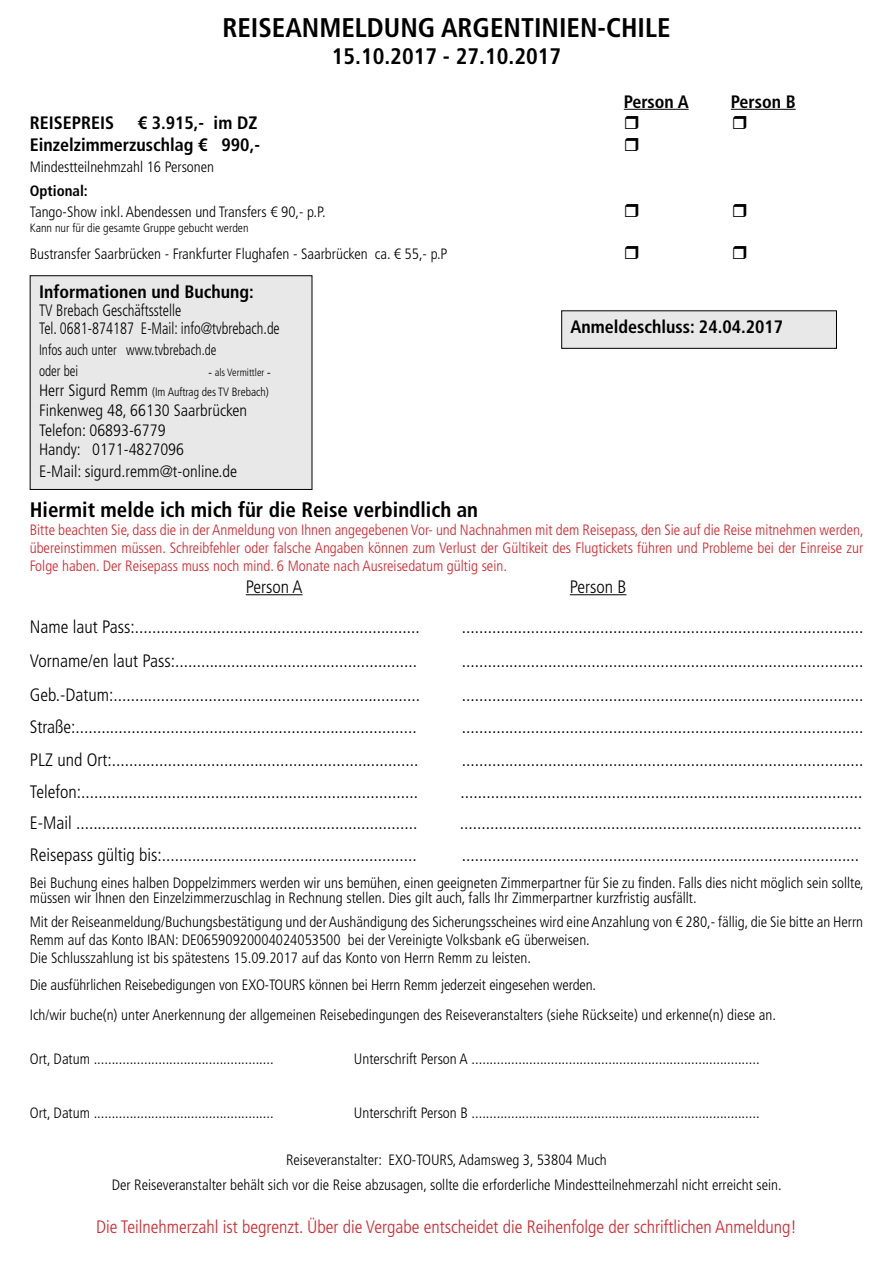
<style>
.page{position:relative;width:893px;height:1263px;background:#fff}
.page>*{position:absolute;margin:0;border:0;box-sizing:border-box;transform-origin:0 0}
.t1{font:700 condensed 27px "Frutiger LT Std";color:#000}
.t2{font:700 condensed 22.5px "Frutiger LT Std";color:#000}
.t3{font:700 condensed 21px "Frutiger LT Std";color:#000}
.t4{font:300 condensed 18px "Frutiger LT Std";color:#000}
.t5{font:700 condensed 18px/21.6px "Frutiger LT Std";color:#000;text-align:right}
.t6{font:300 condensed 18px "Frutiger LT Std";color:#d2232a}
.t7{font:300 condensed 16.5px/19.8px "Frutiger LT Std";color:#000}
.t8{font:300 condensed 16.5px/18px "Frutiger LT Std";color:#000;scale:.88 1}
.t9{font:300 condensed 15px/18px "Frutiger LT Std";color:#000}
.t10{font:300 condensed 15px/18px "Frutiger LT Std";color:#d2232a;text-align:justify}
.t11{font:300 condensed 15px/21px "Frutiger LT Std";color:#000;scale:.88 1}
.t12{font:700 condensed 15px "Frutiger LT Std";color:#000}
.t13{font:300 condensed 12px "Frutiger LT Std";color:#000}
.t14{font:300 condensed 12px "Frutiger LT Std";color:#000;scale:.96 1}
.t15{font:300 condensed 10.5px "Frutiger LT Std";color:#000}
.s1{font-size:16.5px}
.s2{font-family:"Arial";font-weight:400;font-stretch:normal}
</style>
<div class="page">
<hr style="left:624px;top:109px;width:65px;height:1px;background:#000">
<hr style="left:731px;top:109px;width:65px;height:1px;background:#000">
<hr style="left:246px;top:594px;width:56px;height:1px;background:#000">
<hr style="left:570px;top:594px;width:56px;height:1px;background:#000">
<div style="left:562px;top:311px;width:274px;height:37px;background:#e8e8e9"></div>
<div style="left:561px;top:310px;width:276px;height:39px;border:1px solid #000"></div>
<div style="left:30px;top:276px;width:282px;height:213px;background:#e8e8e9"></div>
<div style="left:30px;top:275px;width:282px;height:215px;border:1px solid #000"></div>
<h1 class="t1" style="left:222px;top:12px;width:450px">REISEANMELDUNG ARGENTINIEN-CHILE</h1>
<p class="t2" style="left:332px;top:43px;width:231px">15.10.2017 - 27.10.2017</p>
<p class="t5" style="left:624px;top:90px;width:66px">Person A</p>
<p class="t5" style="left:731px;top:90px;width:66px">Person B</p>
<p class="t5" style="left:30px;top:112px;width:232px">€ 3.915,- im DZ<br>Einzelzimmerzuschlag € 990,-</p>
<p class="t9" style="left:30px;top:158px;width:186px">Mindestteilnehmzahl 16 Personen</p>
<p class="t12" style="left:30px;top:182px;width:60px">Optional:</p>
<p class="t9" style="left:30px;top:203px;width:298px">Tango-Show inkl. Abendessen und Transfers € 90,- p.P.</p>
<p class="t13" style="left:30px;top:221px;width:220px">Kann nur für die gesamte Gruppe gebucht werden</p>
<p class="t9" style="left:30px;top:245px;width:419px">Bustransfer Saarbrücken - Frankfurter Flughafen - Saarbrücken ca. € 55,- p.P</p>
<p class="t5" style="left:30px;top:112px;width:86px">REISEPREIS</p>
<p class="t5" style="left:39px;top:281px;width:216px">Informationen und Buchung:</p>
<p class="t8" style="left:39px;top:302px;width:275px">TV Brebach Geschäftsstelle<br>Tel. 0681-874187 E-Mail: info@tvbrebach.de</p>
<p class="t11" style="left:39px;top:340px;width:203px">Infos auch unter www.tvbrebach.de oder bei</p>
<p class="t14" style="left:39px;top:385px;width:241px"><span class="s1">Herr Sigurd Remm</span> (Im Auftrag des TV Brebach)</p>
<p class="t7" style="left:39px;top:400px;width:210px">Finkenweg 48, 66130 Saarbrücken<br>Telefon: 06893-6779<br>Handy: 0171-4827096</p>
<p class="t7" style="left:39px;top:461px;width:200px">E-Mail: sigurd.remm@t-online.de</p>
<p class="t15" style="left:208px;top:366px;width:64px"><span class="s2">-</span> als Vermittler <span class="s2">-</span></p>
<p class="t5" style="left:571px;top:316px;width:214px">Anmeldeschluss: 24.04.2017</p>
<p class="t3" style="left:30px;top:498px;width:450px">Hiermit melde ich mich für die Reise verbindlich an</p>
<p class="t10" style="left:30px;top:521px;width:835px">Bitte beachten Sie, dass die in der Anmeldung von Ihnen angegebenen Vor- und Nachnahmen mit dem Reisepass, den Sie auf die Reise mitnehmen werden, übereinstimmen müssen. Schreibfehler oder falsche Angaben können zum Verlust der Gültikeit des Flugtickets führen und Probleme bei der Einreise zur Folge haben. Der Reisepass muss noch mind. 6 Monate nach Ausreisedatum gültig sein.</p>
<p class="t4" style="left:246px;top:576px;width:58px">Person A</p>
<p class="t4" style="left:570px;top:576px;width:58px">Person B</p>
<p class="t4" style="left:30px;top:616px;width:392px">Name laut Pass:..................................................................</p>
<p class="t4" style="left:462px;top:616px;width:403px">.............................................................................................</p>
<p class="t4" style="left:30px;top:650px;width:389px">Vorname/en laut Pass:........................................................</p>
<p class="t4" style="left:462px;top:650px;width:403px">.............................................................................................</p>
<p class="t4" style="left:30px;top:684px;width:392px">Geb.-Datum:.......................................................................</p>
<p class="t4" style="left:462px;top:684px;width:403px">.............................................................................................</p>
<p class="t4" style="left:30px;top:717px;width:388px">Straße:...............................................................................</p>
<p class="t4" style="left:462px;top:717px;width:403px">.............................................................................................</p>
<p class="t4" style="left:30px;top:749px;width:390px">PLZ und Ort:.......................................................................</p>
<p class="t4" style="left:462px;top:749px;width:403px">.............................................................................................</p>
<p class="t4" style="left:30px;top:782px;width:390px">Telefon:..............................................................................</p>
<p class="t4" style="left:461px;top:782px;width:403px">.............................................................................................</p>
<p class="t4" style="left:30px;top:812px;width:389px">E-Mail ...............................................................................</p>
<p class="t4" style="left:460px;top:812px;width:403px">.............................................................................................</p>
<p class="t4" style="left:30px;top:845px;width:388px">Reisepass gültig bis:...........................................................</p>
<p class="t4" style="left:462px;top:845px;width:399px">............................................................................................</p>
<p class="t9" style="left:30px;top:876px;width:835px;line-height:15px">Bei Buchung eines halben Doppelzimmers werden wir uns bemühen, einen geeigneten Zimmerpartner für Sie zu finden. Falls dies nicht möglich sein sollte, müssen wir Ihnen den Einzelzimmerzuschlag in Rechnung stellen. Dies gilt auch, falls Ihr Zimmerpartner kurzfristig ausfällt.</p>
<p class="t9" style="left:30px;top:913px;width:835px">Mit der Reiseanmeldung/Buchungsbestätigung und der Aushändigung des Sicherungsscheines wird eine Anzahlung von € 280,- fällig, die Sie bitte an Herrn<br>Remm auf das Konto IBAN: DE06590920004024053500 bei der Vereinigte Volksbank eG überweisen.<br>Die Schlusszahlung ist bis spätestens 15.09.2017 auf das Konto von Herrn Remm zu leisten.</p>
<p class="t9" style="left:30px;top:970px;width:748px;line-height:30px">Die ausführlichen Reisebedigungen von EXO-TOURS können bei Herrn Remm jederzeit eingesehen werden.<br>Ich/wir buche(n) unter Anerkennung der allgemeinen Reisebedingungen des Reiseveranstalters (siehe Rückseite) und erkenne(n) diese an.</p>
<p class="t9" style="left:30px;top:1050px;width:245px">Ort, Datum ..................................................</p>
<p class="t9" style="left:354px;top:1050px;width:407px">Unterschrift Person A ................................................................................</p>
<p class="t9" style="left:30px;top:1104px;width:245px">Ort, Datum ..................................................</p>
<p class="t9" style="left:354px;top:1104px;width:407px">Unterschrift Person B ................................................................................</p>
<p class="t9" style="left:112px;top:1147px;width:672px;line-height:25.5px;text-align:center">Reiseveranstalter: EXO-TOURS, Adamsweg 3, 53804 Much<br>Der Reiseveranstalter behält sich vor die Reise abzusagen, sollte die erforderliche Mindestteilnehmerzahl nicht erreicht sein.</p>
<p class="t6" style="left:96px;top:1217px;width:702px">Die Teilnehmerzahl ist begrenzt. Über die Vergabe entscheidet die Reihenfolge der schriftlichen Anmeldung!</p>
</div>
